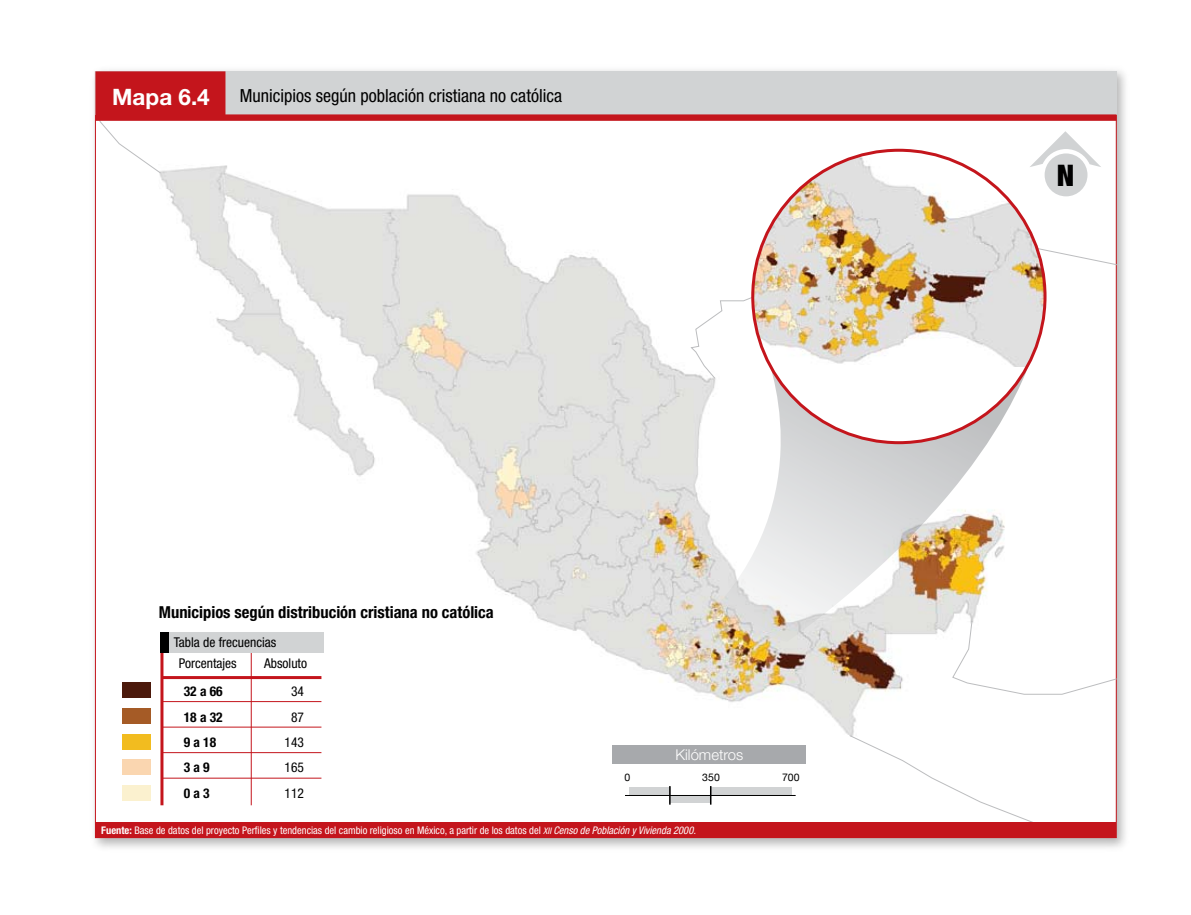
<style>
.page{position:relative;width:1191px;height:915px;background:#fff}
.page>*{position:absolute;margin:0;border:0;box-sizing:border-box;transform-origin:0 0}
.t1{font:900 condensed 29.55px "Helvetica Neue";color:#000}
.t2{font:700 22.65px "Helvetica Neue";color:#fff}
.t3{font:condensed 18.15px "Helvetica Neue";color:#000}
.t4{font:700 condensed 16.5px "Helvetica Neue";color:#000}
.t5{font:300 14.85px "Helvetica Neue";color:#fff}
.t6{font:condensed 13.5px/21.5px "Helvetica Neue";color:#000}
.t7{font:700 condensed 13.5px "Helvetica Neue";color:#000}
.t8{font:condensed 10.5px "Helvetica Neue";color:#fff}
.t9{font:10.5px "Helvetica Neue";color:#000}
.s1{font-weight:700}
.s2{font-style:italic;font-size:9px}
.s3{font-style:italic}
</style>
<div class="page">
<img style="left:94px;top:70px;width:1032px;height:778px">
<div style="left:95px;top:72px;width:1021px;height:765px;background:#fff"></div>
<img style="left:159px;top:165px;width:744px;height:571px">
<svg style="left:1045px;top:131px;width:56px;height:36px"></svg>
<div style="left:1044px;top:153px;width:43px;height:43px;background:#d1d3d4;border-radius:50%"></div>
<svg style="left:952px;top:620px;width:165px;height:74px"></svg>
<svg style="left:849px;top:734px;width:181px;height:87px"></svg>
<svg style="left:95px;top:121px;width:67px;height:53px"></svg>
<svg style="left:690px;top:225px;width:427px;height:154px"></svg>
<div style="left:95px;top:821px;width:1021px;height:16px;background:#c4151c"></div>
<svg style="left:95px;top:71px;width:1021px;height:50px;background:#cea5a8"></svg>
<svg style="left:702px;top:344px;width:333px;height:297px"></svg>
<div style="left:752px;top:150px;width:293px;height:292px;background:#fff;border-radius:50%"></div>
<img style="left:752px;top:150px;width:293px;height:217px">
<div style="left:612px;top:745px;width:194px;height:18px;background:#a7a9ac"></div>
<div style="left:629px;top:787px;width:41px;height:8px;background:#d1d3d4"></div>
<div style="left:710px;top:787px;width:82px;height:8px;background:#d1d3d4"></div>
<svg style="left:670px;top:795px;width:40px;height:7px"></svg>
<hr style="left:625px;top:794px;width:170px;height:1px;background:#000">
<svg style="left:669px;top:786px;width:1px;height:18px"></svg>
<svg style="left:710px;top:786px;width:1px;height:18px"></svg>
<div style="left:122px;top:682px;width:28px;height:15px;background:#4b190b"></div>
<div style="left:122px;top:708px;width:28px;height:15px;background:#a55b26"></div>
<div style="left:122px;top:733px;width:28px;height:15px;background:#f2bc1f"></div>
<div style="left:122px;top:759px;width:28px;height:15px;background:#fad6b0"></div>
<div style="left:122px;top:784px;width:28px;height:15px;background:#fbf1cf"></div>
<hr style="left:163px;top:701px;width:158px;height:1px;background:#c4151c">
<hr style="left:163px;top:675px;width:158px;height:3px;background:#c4151c">
<hr style="left:163px;top:726px;width:158px;height:1px;background:#c4151c">
<hr style="left:163px;top:752px;width:158px;height:1px;background:#c4151c">
<hr style="left:163px;top:777px;width:158px;height:1px;background:#c4151c">
<hr style="left:251px;top:647px;width:1px;height:158px;background:#c4151c">
<hr style="left:160px;top:647px;width:3px;height:158px;background:#c4151c">
<div style="left:168px;top:631px;width:156px;height:21px;background:#d1d3d4"></div>
<div style="left:160px;top:631px;width:8px;height:21px;background:#000"></div>
<h2 class="t2" style="left:112px;top:83px;width:99px">Mapa 6.4</h2>
<h3 class="t3" style="left:240px;top:85px;width:324px">Municipios según población cristiana no católica</h3>
<h3 class="t4" style="left:159px;top:601px;width:336px">Municipios según distribución cristiana no católica</h3>
<p class="t6" style="left:179px;top:631px;width:99px;text-indent:-5px">Tabla de frecuencias<br>Porcentajes</p>
<p class="t6" style="left:264px;top:652px;width:44px">Absoluto</p>
<p class="t7" style="left:184px;top:683px;width:40px">32 a 66</p>
<p class="t6" style="left:291px;top:680px;width:14px">34</p>
<p class="t7" style="left:184px;top:708px;width:40px">18 a 32</p>
<p class="t6" style="left:291px;top:705px;width:14px">87</p>
<p class="t7" style="left:184px;top:733px;width:34px">9 a 18</p>
<p class="t6" style="left:284px;top:731px;width:21px">143</p>
<p class="t7" style="left:184px;top:759px;width:27px">3 a 9</p>
<p class="t6" style="left:284px;top:756px;width:21px">165</p>
<p class="t7" style="left:184px;top:784px;width:27px">0 a 3</p>
<p class="t6" style="left:284px;top:781px;width:21px">112</p>
<h3 class="t5" style="left:675px;top:745px;width:69px">Kilómetros</h3>
<p class="t9" style="left:624px;top:770px;width:7px">0</p>
<p class="t9" style="left:702px;top:770px;width:19px">350</p>
<p class="t8" style="left:101px;top:823px;width:596px"><span class="s1">Fuente:</span> Base de datos del proyecto Perfiles y tendencias del cambio religioso en México, a partir de los datos del <span class="s2">XII</span> <span class="s3">Censo de Población y Vivienda 2000.</span></p>
<p class="t9" style="left:782px;top:770px;width:19px">700</p>
<h1 class="t1" style="left:1057px;top:157px;width:19px">N</h1>
</div>
